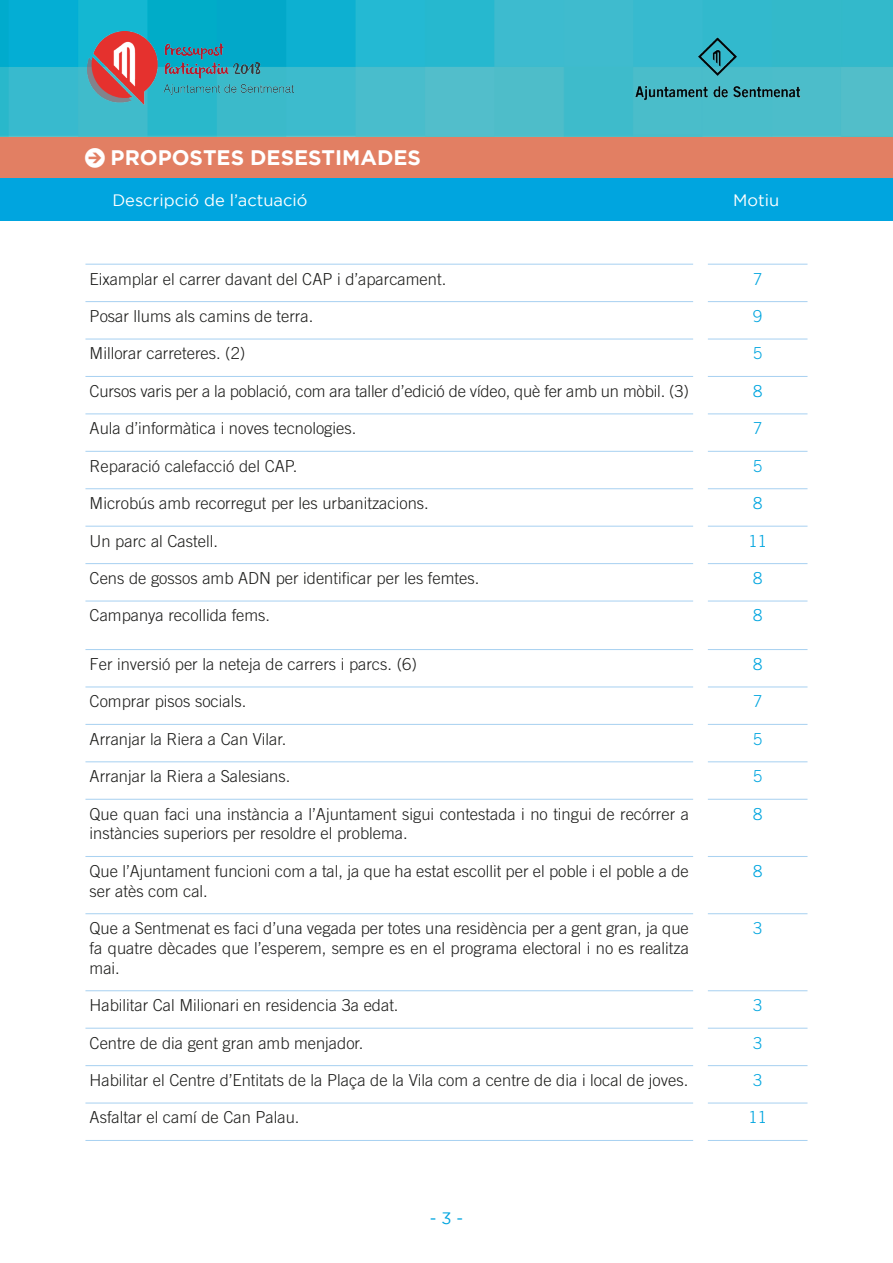
<style>
.page{position:relative;width:893px;height:1263px;background:#fff}
.page>*{position:absolute;margin:0;border:0;box-sizing:border-box;transform-origin:0 0}
.t1{font:700 21px "Gotham";color:#fff}
.t2{font:300 16.5px/19.8px "Trade Gothic LT Std";color:#1d1d1b}
.t3{font:16.5px "Gotham";color:#fff}
.t4{font:300 16.5px "Trade Gothic LT Std";color:#00a5df}
.t5{font:16.5px "Gotham";color:#00a5df}
.s1{font-family:"Arrowstfb";font-weight:400}
</style>
<div class="page">
<div style="left:0;top:136px;width:893px;height:43px;background:#e27f63"></div>
<div style="left:0;top:179px;width:893px;height:42px;background:#00a5df"></div>
<img style="left:0;top:0;width:893px;height:136px">
<img style="left:699px;top:32px;width:37px;height:45px">
<img style="left:634px;top:79px;width:166px;height:24px">
<img style="left:87px;top:32px;width:206px;height:73px">
<hr style="left:85px;top:264px;width:608px;height:1px;background:#aad2f1">
<hr style="left:708px;top:264px;width:99px;height:1px;background:#aad2f1">
<hr style="left:85px;top:301px;width:608px;height:1px;background:#aad2f1">
<hr style="left:708px;top:301px;width:99px;height:1px;background:#aad2f1">
<hr style="left:85px;top:338px;width:608px;height:2px;background:#aad2f1">
<hr style="left:708px;top:338px;width:99px;height:2px;background:#aad2f1">
<hr style="left:85px;top:376px;width:608px;height:1px;background:#aad2f1">
<hr style="left:708px;top:376px;width:99px;height:1px;background:#aad2f1">
<hr style="left:85px;top:413px;width:608px;height:1px;background:#aad2f1">
<hr style="left:708px;top:413px;width:99px;height:1px;background:#aad2f1">
<hr style="left:85px;top:451px;width:608px;height:1px;background:#aad2f1">
<hr style="left:708px;top:451px;width:99px;height:1px;background:#aad2f1">
<hr style="left:85px;top:488px;width:608px;height:1px;background:#aad2f1">
<hr style="left:708px;top:488px;width:99px;height:1px;background:#aad2f1">
<hr style="left:85px;top:526px;width:608px;height:1px;background:#aad2f1">
<hr style="left:708px;top:526px;width:99px;height:1px;background:#aad2f1">
<hr style="left:85px;top:563px;width:608px;height:1px;background:#aad2f1">
<hr style="left:708px;top:563px;width:99px;height:1px;background:#aad2f1">
<hr style="left:85px;top:600px;width:608px;height:1px;background:#aad2f1">
<hr style="left:708px;top:600px;width:99px;height:1px;background:#aad2f1">
<hr style="left:85px;top:649px;width:608px;height:1px;background:#aad2f1">
<hr style="left:708px;top:649px;width:99px;height:1px;background:#aad2f1">
<hr style="left:85px;top:686px;width:608px;height:1px;background:#aad2f1">
<hr style="left:708px;top:686px;width:99px;height:1px;background:#aad2f1">
<hr style="left:85px;top:724px;width:608px;height:1px;background:#aad2f1">
<hr style="left:708px;top:724px;width:99px;height:1px;background:#aad2f1">
<hr style="left:85px;top:761px;width:608px;height:1px;background:#aad2f1">
<hr style="left:708px;top:761px;width:99px;height:1px;background:#aad2f1">
<hr style="left:85px;top:799px;width:608px;height:1px;background:#aad2f1">
<hr style="left:708px;top:799px;width:99px;height:1px;background:#aad2f1">
<hr style="left:85px;top:856px;width:608px;height:1px;background:#aad2f1">
<hr style="left:708px;top:856px;width:99px;height:1px;background:#aad2f1">
<hr style="left:85px;top:913px;width:608px;height:1px;background:#aad2f1">
<hr style="left:708px;top:913px;width:99px;height:1px;background:#aad2f1">
<hr style="left:85px;top:990px;width:608px;height:1px;background:#aad2f1">
<hr style="left:708px;top:990px;width:99px;height:1px;background:#aad2f1">
<hr style="left:85px;top:1028px;width:608px;height:1px;background:#aad2f1">
<hr style="left:708px;top:1028px;width:99px;height:1px;background:#aad2f1">
<hr style="left:85px;top:1065px;width:608px;height:1px;background:#aad2f1">
<hr style="left:708px;top:1065px;width:99px;height:1px;background:#aad2f1">
<hr style="left:85px;top:1102px;width:608px;height:1px;background:#aad2f1">
<hr style="left:708px;top:1102px;width:99px;height:1px;background:#aad2f1">
<hr style="left:85px;top:1140px;width:608px;height:1px;background:#aad2f1">
<hr style="left:708px;top:1140px;width:99px;height:1px;background:#aad2f1">
<p class="t1" style="left:85px;top:145px;width:337px"><span class="s1">J</span> PROPOSTES DESESTIMADES</p>
<p class="t3" style="left:112px;top:191px;width:197px">Descripció de l’actuació</p>
<p class="t3" style="left:733px;top:191px;width:48px">Motiu</p>
<p class="t2" style="left:90px;top:269px;width:358px">Eixamplar el carrer davant del CAP i d’aparcament.</p>
<p class="t4" style="left:753px;top:269px;width:11px">7</p>
<p class="t2" style="left:90px;top:306px;width:225px">Posar llums als camins de terra.</p>
<p class="t4" style="left:753px;top:306px;width:11px">9</p>
<p class="t2" style="left:90px;top:343px;width:157px">Millorar carreteres. (2)</p>
<p class="t4" style="left:753px;top:344px;width:11px">5</p>
<p class="t2" style="left:90px;top:381px;width:601px">Cursos varis per a la població, com ara taller d’edició de vídeo, què fer amb un mòbil. (3)</p>
<p class="t4" style="left:753px;top:381px;width:11px">8</p>
<p class="t2" style="left:90px;top:418px;width:268px">Aula d’informàtica i noves tecnologies.</p>
<p class="t4" style="left:753px;top:419px;width:11px">7</p>
<p class="t2" style="left:90px;top:456px;width:209px">Reparació calefacció del CAP.</p>
<p class="t4" style="left:753px;top:456px;width:11px">5</p>
<p class="t2" style="left:90px;top:493px;width:341px">Microbús amb recorregut per les urbanitzacions.</p>
<p class="t4" style="left:753px;top:493px;width:11px">8</p>
<p class="t2" style="left:90px;top:531px;width:130px">Un parc al Castell.</p>
<p class="t4" style="left:748px;top:531px;width:20px">11</p>
<p class="t2" style="left:90px;top:568px;width:391px">Cens de gossos amb ADN per identificar per les femtes.</p>
<p class="t4" style="left:753px;top:568px;width:11px">8</p>
<p class="t2" style="left:90px;top:605px;width:182px">Campanya recollida fems.</p>
<p class="t4" style="left:753px;top:606px;width:11px">8</p>
<p class="t2" style="left:90px;top:654px;width:329px">Fer inversió per la neteja de carrers i parcs. (6)</p>
<p class="t4" style="left:753px;top:654px;width:11px">8</p>
<p class="t2" style="left:90px;top:691px;width:158px">Comprar pisos socials.</p>
<p class="t4" style="left:753px;top:692px;width:11px">7</p>
<p class="t2" style="left:90px;top:729px;width:198px">Arranjar la Riera a Can Vilar.</p>
<p class="t4" style="left:753px;top:729px;width:11px">5</p>
<p class="t2" style="left:90px;top:766px;width:202px">Arranjar la Riera a Salesians.</p>
<p class="t4" style="left:753px;top:766px;width:11px">5</p>
<p class="t2" style="left:90px;top:804px;width:601px">Que quan faci una instància a l’Ajuntament sigui contestada i no tingui de recórrer a instàncies superiors per resoldre el problema.</p>
<p class="t4" style="left:753px;top:804px;width:11px">8</p>
<p class="t2" style="left:90px;top:861px;width:601px">Que l’Ajuntament funcioni com a tal, ja que ha estat escollit per el poble i el poble a de ser atès com cal.</p>
<p class="t4" style="left:753px;top:861px;width:11px">8</p>
<p class="t2" style="left:90px;top:918px;width:601px;text-align:justify">Que a Sentmenat es faci d’una vegada per totes una residència per a gent gran, ja que fa quatre dècades que l’esperem, sempre es en el programa electoral i no es realitza mai.</p>
<p class="t4" style="left:753px;top:918px;width:11px">3</p>
<p class="t2" style="left:90px;top:995px;width:310px">Habilitar Cal Milionari en residencia 3a edat.</p>
<p class="t4" style="left:753px;top:995px;width:11px">3</p>
<p class="t2" style="left:90px;top:1032px;width:275px">Centre de dia gent gran amb menjador.</p>
<p class="t4" style="left:753px;top:1033px;width:11px">3</p>
<p class="t2" style="left:90px;top:1070px;width:600px">Habilitar el Centre d’Entitats de la Plaça de la Vila com a centre de dia i local de joves.</p>
<p class="t4" style="left:753px;top:1070px;width:11px">3</p>
<p class="t2" style="left:90px;top:1107px;width:211px">Asfaltar el camí de Can Palau.</p>
<p class="t4" style="left:748px;top:1108px;width:20px">11</p>
<p class="t5" style="left:430px;top:1209px;width:35px">- 3 -</p>
</div>
